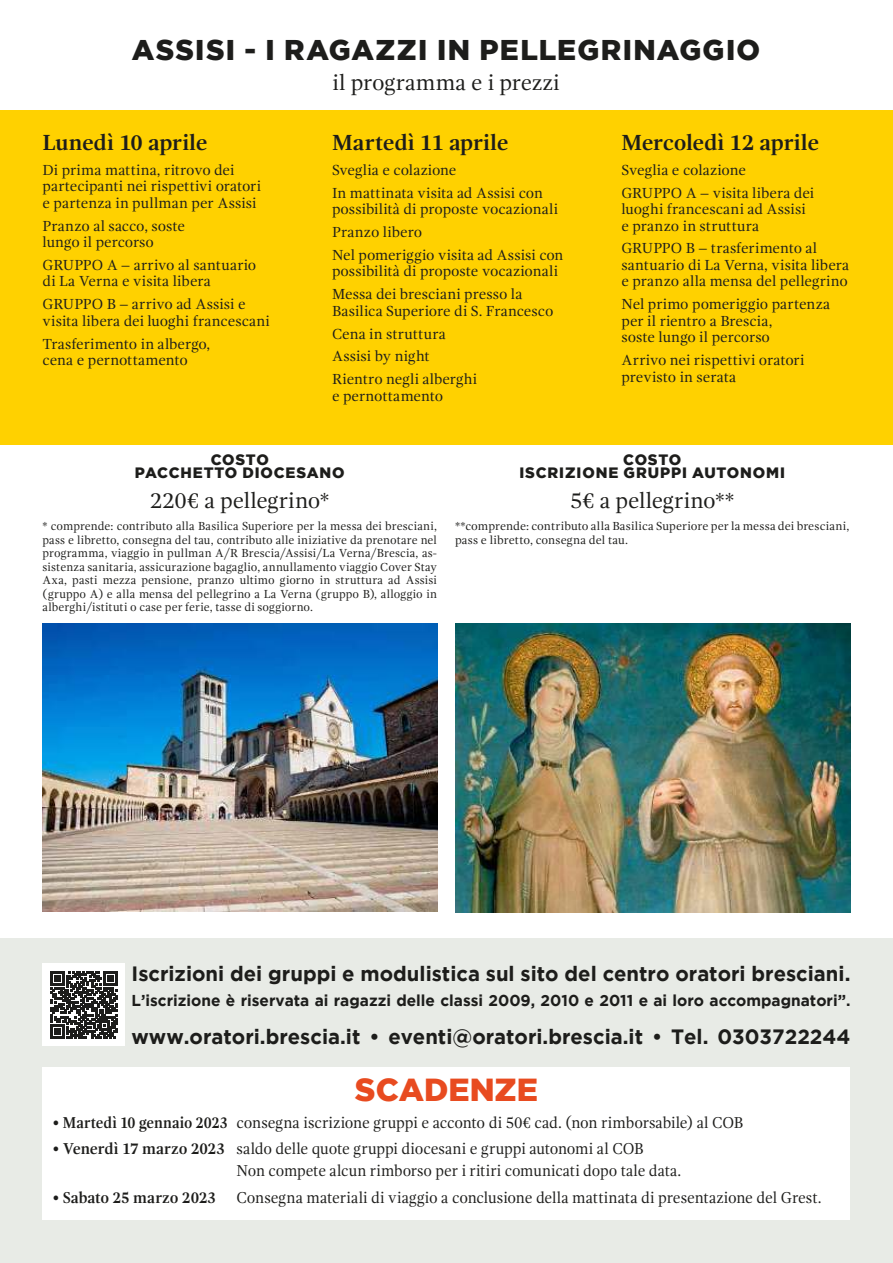
<style>
.page{position:relative;width:893px;height:1263px;background:#fff}
.page>*{position:absolute;margin:0;border:0;box-sizing:border-box;transform-origin:0 0}
.t1{font:900 31.8px "Gotham";color:#e84b20}
.t2{font:900 28.5px "Gotham";letter-spacing:.045em;color:#1d1d1b}
.t3{font:22.5px "Gandhi Serif";letter-spacing:-.01em;color:#1d1d1b}
.t4{font:700 22.5px "Gandhi Serif";letter-spacing:-.015em;color:#1d1d1b}
.t5{font:700 20.7px "Gotham";color:#1d1d1b}
.t6{font:16.2px/21.6px "Gandhi Serif";letter-spacing:-.01em;color:#1d1d1b;scale:.95 1}
.t7{font:700 16.2px "Gandhi Serif";letter-spacing:-.005em;color:#1d1d1b;scale:.95 1}
.t8{font:700 15.75px "Gotham";color:#1d1d1b}
.t9{font:15px/16.5px "Gandhi Serif";color:#1d1d1b}
.t10{font:900 15px/13.5px "Gotham";letter-spacing:.055em;color:#1d1d1b;text-align:center}
.t11{font:12px/13.5px "Gandhi Serif";letter-spacing:.01em;color:#1d1d1b;text-align:justify}
.s1{font-weight:700}
</style>
<div class="page">
<div style="left:0;top:938px;width:893px;height:325px;background:#e8ebe6"></div>
<div style="left:0;top:111px;width:893px;height:334px;background:#ffd100"></div>
<img style="left:43px;top:624px;width:395px;height:288px">
<img style="left:455px;top:624px;width:395px;height:289px">
<div style="left:43px;top:1067px;width:807px;height:153px;background:#fff"></div>
<div style="left:43px;top:963px;width:82px;height:83px;background:#fff"></div>
<svg style="left:51px;top:971px;width:66px;height:67px"></svg>
<h2 class="t2" style="left:132px;top:40px;width:630px">ASSISI - I RAGAZZI IN PELLEGRINAGGIO</h2>
<h3 class="t3" style="left:332px;top:73px;width:229px">il programma e i prezzi</h3>
<h3 class="t4" style="left:43px;top:132px;width:167px">Lunedì 10 aprile</h3>
<p class="t9" style="left:43px;top:162px;width:220px">Di prima mattina, ritrovo dei partecipanti nei rispettivi oratori e partenza in pullman per Assisi</p>
<p class="t9" style="left:43px;top:218px;width:144px">Pranzo al sacco, soste lungo il percorso</p>
<p class="t9" style="left:43px;top:258px;width:215px">GRUPPO A – arrivo al santuario di La Verna e visita libera</p>
<p class="t9" style="left:43px;top:297px;width:229px">GRUPPO B – arrivo ad Assisi e visita libera dei luoghi francescani</p>
<p class="t9" style="left:43px;top:336px;width:169px">Trasferimento in albergo, cena e pernottamento</p>
<h3 class="t4" style="left:332px;top:132px;width:178px">Martedì 11 aprile</h3>
<p class="t9" style="left:332px;top:159px;width:212px;line-height:22.8px">Sveglia e colazione<br>In mattinata visita ad Assisi con</p>
<p class="t9" style="left:332px;top:199px;width:233px;line-height:22.8px">possibilità di proposte vocazionali<br>Pranzo libero<br>Nel pomeriggio visita ad Assisi con</p>
<p class="t9" style="left:332px;top:261px;width:228px;line-height:22.8px">possibilità di proposte vocazionali<br>Messa dei bresciani presso la</p>
<p class="t9" style="left:332px;top:300px;width:223px;line-height:22.8px">Basilica Superiore di S. Francesco<br>Cena in struttura<br>Assisi by night<br>Rientro negli alberghi</p>
<p class="t9" style="left:332px;top:388px;width:113px">e pernottamento</p>
<h3 class="t4" style="left:621px;top:132px;width:199px">Mercoledì 12 aprile</h3>
<p class="t9" style="left:621px;top:159px;width:194px;line-height:22.8px">Sveglia e colazione<br>GRUPPO A – visita libera dei</p>
<p class="t9" style="left:621px;top:202px;width:186px">luoghi francescani ad Assisi e pranzo in struttura</p>
<p class="t9" style="left:621px;top:241px;width:229px">GRUPPO B – trasferimento al santuario di La Verna, visita libera e pranzo alla mensa del pellegrino</p>
<p class="t9" style="left:621px;top:297px;width:210px">Nel primo pomeriggio partenza per il rientro a Brescia,<br>soste lungo il percorso</p>
<p class="t9" style="left:621px;top:353px;width:184px">Arrivo nei rispettivi oratori previsto in serata</p>
<p class="t10" style="left:135px;top:454px;width:211px">COSTO<br>PACCHETTO DIOCESANO</p>
<h3 class="t3" style="left:150px;top:490px;width:181px">220€ a pellegrino*</h3>
<p class="t11" style="left:43px;top:520px;width:396px">* comprende: contributo alla Basilica Superiore per la messa dei bresciani, pass e libretto, consegna del tau, contributo alle iniziative da prenotare nel programma, viaggio in pullman A/R Brescia/Assisi/La Verna/Brescia, as&shy;sistenza sanitaria, assicurazione bagaglio, annullamento viaggio Cover Stay Axa, pasti mezza pensione, pranzo ultimo giorno in struttura ad Assisi (gruppo A) e alla mensa del pellegrino a La Verna (gruppo B), alloggio in alberghi/istituti o case per ferie, tasse di soggiorno.</p>
<p class="t10" style="left:519px;top:454px;width:267px">COSTO<br>ISCRIZIONE GRUPPI AUTONOMI</p>
<h3 class="t3" style="left:570px;top:490px;width:166px">5€ a pellegrino**</h3>
<p class="t11" style="left:455px;top:520px;width:396px">**comprende: contributo alla Basilica Superiore per la messa dei bresciani, pass e libretto, consegna del tau.</p>
<h3 class="t5" style="left:132px;top:965px;width:720px">Iscrizioni dei gruppi e modulistica sul sito del centro oratori bresciani.</h3>
<p class="t8" style="left:132px;top:994px;width:720px">L’iscrizione è riservata ai ragazzi delle classi 2009, 2010 e 2011 e ai loro accompagnatori”.</p>
<h3 class="t5" style="left:132px;top:1028px;width:720px">www.oratori.brescia.it • eventi@oratori.brescia.it • Tel. 0303722244</h3>
<h1 class="t1" style="left:355px;top:1077px;width:185px">SCADENZE</h1>
<p class="t6" style="left:53px;top:1112px;width:729px"><span class="s1">• Martedì 10 gennaio 2023</span> consegna iscrizione gruppi e acconto di 50€ cad. (non rimborsabile) al COB</p>
<p class="t6" style="left:237px;top:1139px;width:470px;text-indent:-184px"><span class="s1">• Venerdì 17 marzo 2023</span> saldo delle quote gruppi diocesani e gruppi autonomi al COB<br>Non compete alcun rimborso per i ritiri comunicati dopo tale data.</p>
<p class="t7" style="left:53px;top:1190px;width:173px">• Sabato 25 marzo 2023</p>
<p class="t6" style="left:237px;top:1187px;width:617px">Consegna materiali di viaggio a conclusione della mattinata di presentazione del Grest.</p>
</div>
